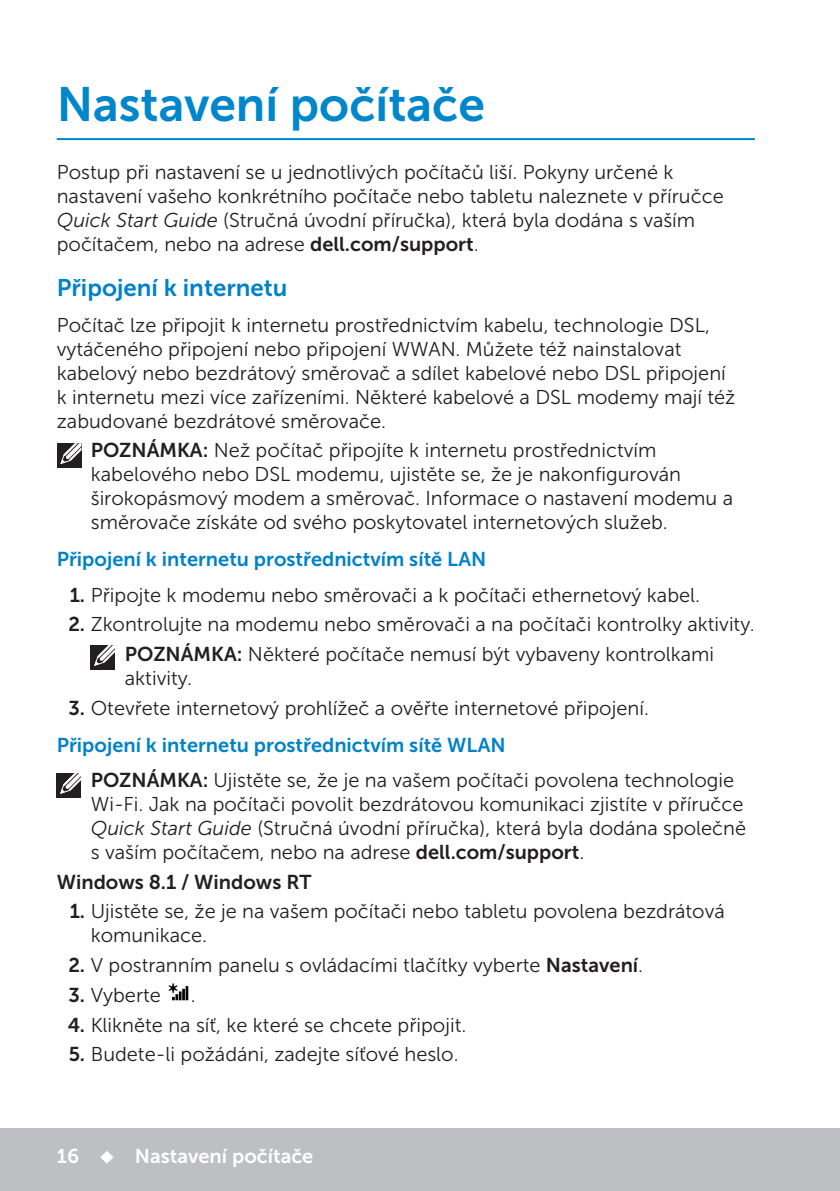
<style>
.page{position:relative;width:840px;height:1191px;background:#fff}
.page>*{position:absolute;margin:0;border:0;box-sizing:border-box;transform-origin:0 0}
.t1{font:48px "Museo Sans For Dell 700";color:#0087cb}
.Head2{font:24px "Museo Sans For Dell 700";color:#0082c8}
.Paragraph{font:20px/24px "Museo Sans For Dell 300";color:#231f20}
.Note{font:20px/24px "Museo Sans For Dell 300";color:#231f20}
.Head3{font:20px "Museo Sans For Dell 700";color:#0082c8}
.Note_indent{font:20px/24px "Museo Sans For Dell 300";color:#231f20}
.Page_No_L{font:20px "Museo Sans For Dell 700";color:#fff}
.Paragraph-2{font:20px "Museo Sans For Dell 700";color:#231f20}
.s1{font-style:italic}
.s2{font-family:"Museo Sans For Dell 700"}
</style>
<div class="page">
<div style="left:0;top:1128px;width:839px;height:63px;background:#bebfc2"></div>
<hr style="left:57px;top:138px;width:697px;height:2px;background:#0087cb">
<img style="left:168px;top:983px;width:21px;height:18px">
<div style="left:57px;top:443px;width:24px;height:24px;background:#231f20"></div>
<svg style="left:60px;top:443px;width:22px;height:22px"></svg>
<div style="left:91px;top:645px;width:24px;height:24px;background:#231f20"></div>
<svg style="left:94px;top:645px;width:21px;height:21px"></svg>
<div style="left:57px;top:773px;width:24px;height:24px;background:#231f20"></div>
<svg style="left:60px;top:773px;width:21px;height:21px"></svg>
<p class="t1" style="left:57px;top:78px;width:429px">Nastavení počítače</p>
<p class="Paragraph" style="left:57px;top:160px;width:668px">Postup při nastavení se u jednotlivých počítačů liší. Pokyny určené k nastavení vašeho konkrétního počítače nebo tabletu naleznete v příručce <span class="s1">Quick Start Guide</span> (Stručná úvodní příručka), která byla dodána s vaším počítačem, nebo na adrese <span class="s2">dell.com/support</span>.</p>
<p class="Head2" style="left:57px;top:274px;width:232px">Připojení k internetu</p>
<p class="Paragraph" style="left:57px;top:313px;width:679px">Počítač lze připojit k internetu prostřednictvím kabelu, technologie DSL, vytáčeného připojení nebo připojení WWAN. Můžete též nainstalovat kabelový nebo bezdrátový směrovač a sdílet kabelové nebo DSL připojení k internetu mezi více zařízeními. Některé kabelové a DSL modemy mají též zabudované bezdrátové směrovače.</p>
<p class="Note" style="left:91px;top:438px;width:643px"><span class="s2">POZNÁMKA:</span> Než počítač připojíte k internetu prostřednictvím kabelového nebo DSL modemu, ujistěte se, že je nakonfigurován širokopásmový modem a směrovač. Informace o nastavení modemu a směrovače získáte od svého poskytovatel internetových služeb.</p>
<p class="Head3" style="left:57px;top:548px;width:431px">Připojení k internetu prostřednictvím sítě LAN</p>
<p class="Paragraph" style="left:70px;top:583px;width:631px"><span class="s2">1.</span> Připojte k modemu nebo směrovači a k počítači ethernetový kabel.</p>
<p class="Paragraph" style="left:68px;top:612px;width:687px"><span class="s2">2.</span> Zkontrolujte na modemu nebo směrovači a na počítači kontrolky aktivity.</p>
<p class="Note_indent" style="left:125px;top:642px;width:590px"><span class="s2">POZNÁMKA:</span> Některé počítače nemusí být vybaveny kontrolkami aktivity.</p>
<p class="Paragraph" style="left:69px;top:696px;width:581px"><span class="s2">3.</span> Otevřete internetový prohlížeč a ověřte internetové připojení.</p>
<p class="Head3" style="left:57px;top:733px;width:450px">Připojení k internetu prostřednictvím sítě WLAN</p>
<p class="Note" style="left:91px;top:768px;width:656px"><span class="s2">POZNÁMKA:</span> Ujistěte se, že je na vašem počítači povolena technologie Wi-Fi. Jak na počítači povolit bezdrátovou komunikaci zjistíte v příručce <span class="s1">Quick Start Guide</span> (Stručná úvodní příručka), která byla dodána společně s vaším počítačem, nebo na adrese <span class="s2">dell.com/support</span>.</p>
<p class="Paragraph-2" style="left:57px;top:870px;width:256px">Windows 8.1 / Windows RT</p>
<p class="Paragraph" style="left:91px;top:899px;width:635px;text-indent:-21px"><span class="s2">1.</span> Ujistěte se, že je na vašem počítači nebo tabletu povolena bezdrátová komunikace.</p>
<p class="Paragraph" style="left:68px;top:953px;width:576px"><span class="s2">2.</span> V postranním panelu s ovládacími tlačítky vyberte <span class="s2">Nastavení</span>.</p>
<p class="Paragraph" style="left:69px;top:983px;width:94px"><span class="s2">3.</span> Vyberte</p>
<p class="Paragraph" style="left:191px;top:983px;width:6px">.</p>
<p class="Paragraph" style="left:68px;top:1012px;width:400px"><span class="s2">4.</span> Klikněte na síť, ke které se chcete připojit.</p>
<p class="Paragraph" style="left:69px;top:1042px;width:391px"><span class="s2">5.</span> Budete-li požádáni, zadejte síťové heslo.</p>
<p class="Page_No_L" style="left:57px;top:1144px;width:258px">16 ◆ Nastavení počítače</p>
</div>
